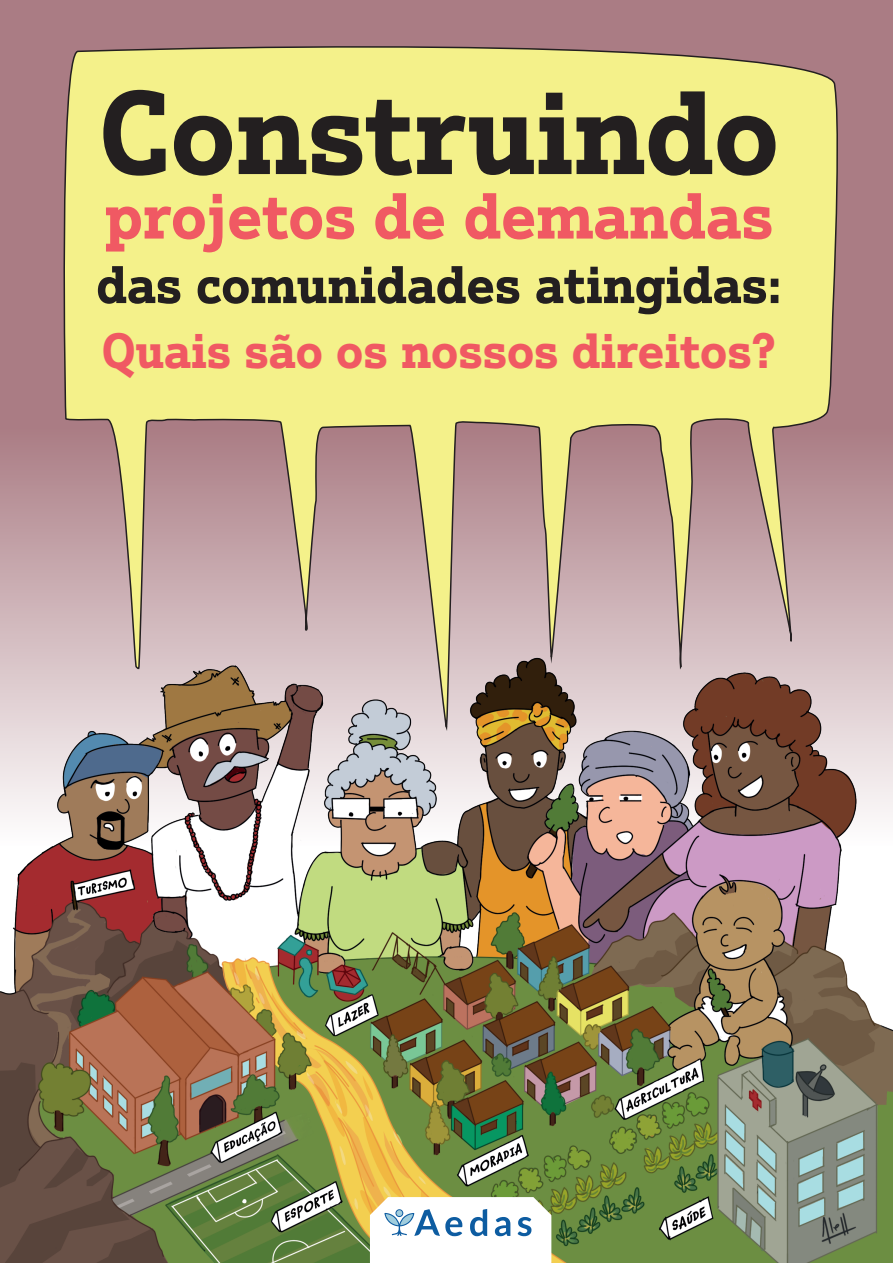
<style>
.page{position:relative;width:893px;height:1263px;background:#fff}
.page>*{position:absolute;margin:0;border:0;box-sizing:border-box;transform-origin:0 0}
.t1{font:700 114.75px "Justus Pro";color:#231f20}
.t2{font:700 63px "Justus Pro";color:#f05963}
.t3{font:700 51.3px "Justus Pro";color:#231f20}
.t4{font:700 48px "Justus Pro";color:#f05963}
</style>
<div class="page">
<div style="left:0;top:0;width:893px;height:193px;background:#aa7c84"></div>
<svg style="left:59px;top:37px;width:780px;height:156px;background:#e8e088"></svg>
<img style="left:0;top:193px;width:893px;height:1070px">
<svg style="left:370px;top:1197px;width:181px;height:66px"></svg>
<p class="t1" style="left:99px;top:59px;width:681px">Construindo</p>
<p class="t2" style="left:105px;top:175px;width:670px">projetos de demandas</p>
<p class="t3" style="left:96px;top:252px;width:687px">das comunidades atingidas:</p>
<p class="t4" style="left:102px;top:319px;width:676px">Quais são os nossos direitos?</p>
</div>
